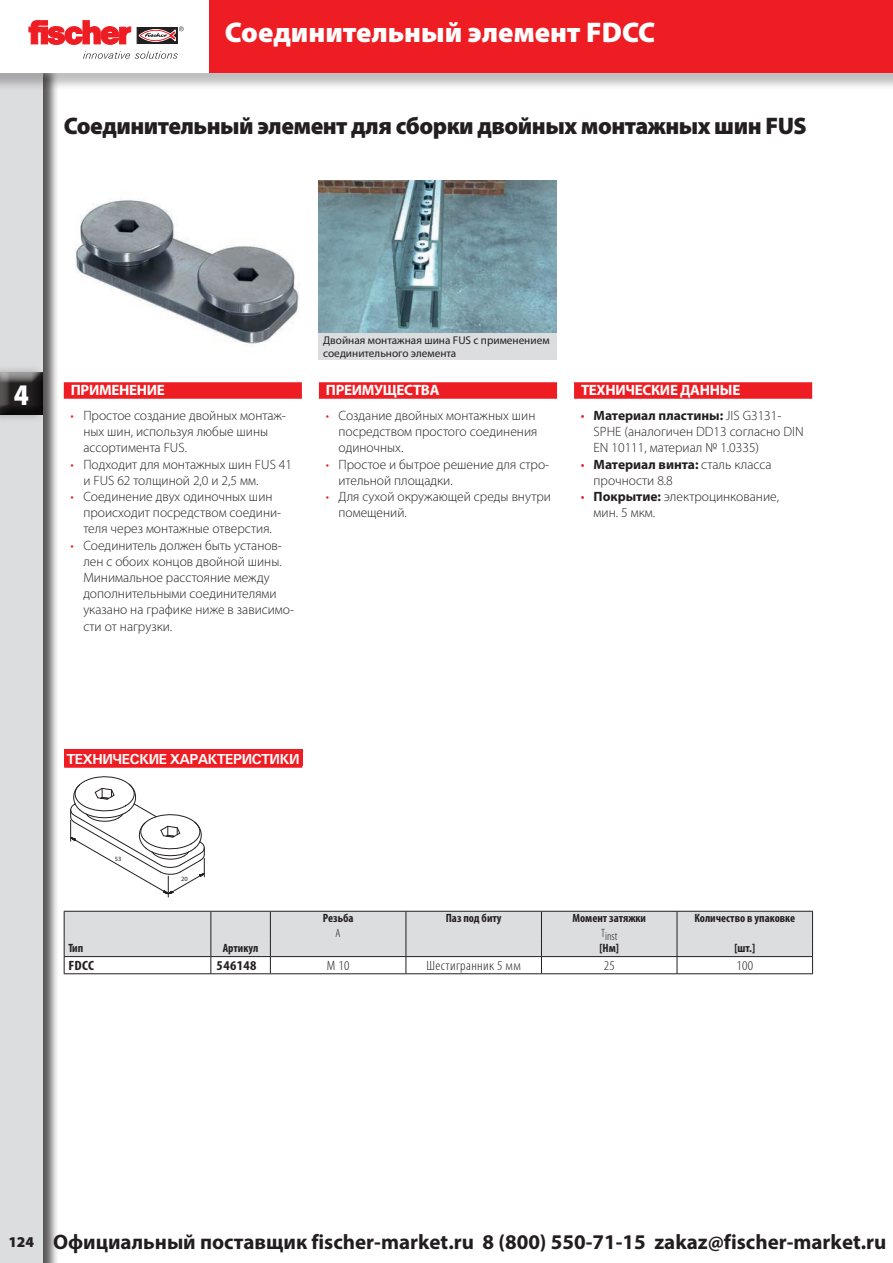
<style>
.page{position:relative;width:893px;height:1263px;background:#fff}
.page>*{position:absolute;margin:0;border:0;box-sizing:border-box;transform-origin:0 0}
.t1{font:900 30px "Myriad Pro";color:#fff;scale:.88 1}
.CB_AF_Head1{font:900 28.5px "Myriad Pro";color:#fff}
.CB_AF_Head9{font:900 24px "Myriad Pro";letter-spacing:-.02em;color:#231f20}
.t2{font:700 21px "Myriad Pro";color:#221e1f}
.CB_AF_FIX_H2_BG_RED{font:700 15px "Myriad Pro";letter-spacing:-.02em;color:#fff}
.ТЕХНИЧЕСКИЕ_ХАРАКТЕР{font:700 15px "Fi We";letter-spacing:-.02em;color:#fff}
.t3{font:900 15px "Myriad Pro";color:#231f20}
.t4{font:300 13.5px/16.2px "Myriad Pro";color:#231f20}
.CB_AF_TAB-GS-02{font:300 condensed 13.5px "Myriad Pro";letter-spacing:.025em;color:#231f20;scale:1.1 1}
.CB_AF_TAB-GS-01-ARTN{font:700 condensed 13.5px "Myriad Pro";letter-spacing:.025em;color:#231f20;scale:1.1 1}
.CB_AF_TAB-GS-01{font:700 condensed 13.5px "Myriad Pro";color:#231f20;scale:1.1 1}
.CB_AF_Head6_fett_zen{font:700 condensed 12px "Myriad Pro";color:#231f20}
.CB_AF_Head6{font:300 condensed 12px "Myriad Pro";color:#231f20}
.CB_AF_Head6-2{font:700 condensed 12px "Myriad Pro";color:#231f20}
.CB_AF_Head6_fett_lin{font:700 condensed 12px "Myriad Pro";color:#231f20}
.CB_AF_Head6_fett_zen-2{font:300 condensed 12px "Myriad Pro";color:#231f20}
.t5{font:11.25px/13.5px "Myriad Pro";color:#231f20}
.t6{font:6.45px "Myriad Pro";color:#231f20}
.s1{color:#ee1d23}
.s2{font-weight:400;color:#ee1d23}
.s3{font-weight:700}
</style>
<div class="page">
<div style="left:0;top:64px;width:59px;height:1199px;background:#231f20;opacity:.75"></div>
<div style="left:0;top:72px;width:43px;height:1191px;background:#dcdddf"></div>
<div style="left:0;top:364px;width:46px;height:59px;background:#231f20;opacity:.3"></div>
<div style="left:0;top:362px;width:51px;height:54px;background:#fff;opacity:.75"></div>
<div style="left:0;top:365px;width:53px;height:51px;background:#231f20;opacity:.75"></div>
<img style="left:319px;top:180px;width:238px;height:153px">
<img style="left:75px;top:200px;width:225px;height:144px">
<div style="left:0;top:0;width:893px;height:91px;background:#231f20;opacity:.29"></div>
<div style="left:0;top:0;width:893px;height:72px;background:#ee1d23"></div>
<div style="left:0;top:0;width:208px;height:72px;background:#fff"></div>
<svg style="left:137px;top:27px;width:41px;height:17px"></svg>
<svg style="left:29px;top:21px;width:102px;height:24px"></svg>
<svg style="left:139px;top:26px;width:45px;height:15px"></svg>
<svg style="left:83px;top:51px;width:95px;height:8px"></svg>
<div style="left:319px;top:333px;width:238px;height:27px;background:#dcdddf"></div>
<svg style="left:64px;top:911px;width:749px;height:63px"></svg>
<hr style="left:270px;top:956px;width:136px;height:1px;background:#231f20">
<hr style="left:406px;top:956px;width:135px;height:1px;background:#231f20">
<hr style="left:541px;top:956px;width:136px;height:1px;background:#231f20">
<hr style="left:677px;top:956px;width:136px;height:1px;background:#231f20">
<hr style="left:64px;top:956px;width:147px;height:1px;background:#231f20">
<div style="left:64px;top:749px;width:238px;height:17px;background:#ee1d23"></div>
<div style="left:64px;top:751px;width:238px;height:17px;background:#ee1d23"></div>
<svg style="left:70px;top:776px;width:135px;height:121px"></svg>
<div style="left:319px;top:382px;width:238px;height:17px;background:#ee1d23"></div>
<div style="left:574px;top:382px;width:238px;height:17px;background:#ee1d23"></div>
<div style="left:64px;top:382px;width:238px;height:17px;background:#ee1d23"></div>
<p class="CB_AF_Head1" style="left:225px;top:13px;width:432px">Соединительный элемент FDCC</p>
<p class="CB_AF_Head9" style="left:64px;top:110px;width:744px">Соединительный элемент для сборки двойных монтажных шин FUS</p>
<h1 class="t1" style="left:14px;top:374px;width:19px">4</h1>
<p class="CB_AF_FIX_H2_BG_RED" style="left:71px;top:380px;width:96px">ПРИМЕНЕНИЕ</p>
<p class="t4" style="left:83px;top:407px;width:204px;text-indent:-13px"><span class="s1">•</span> Простое создание двойных монтаж&shy;ных шин, используя любые шины ассортимента FUS.</p>
<p class="t4" style="left:83px;top:456px;width:210px;text-indent:-13px"><span class="s1">•</span> Подходит для монтажных шин FUS 41 и FUS 62 толщиной 2,0 и 2,5 мм.</p>
<p class="t4" style="left:83px;top:488px;width:199px;text-indent:-13px"><span class="s1">•</span> Соединение двух одиночных шин происходит посредством соедини&shy;теля через монтажные отверстия.</p>
<p class="t4" style="left:83px;top:537px;width:212px;text-indent:-13px"><span class="s1">•</span> Соединитель должен быть установ&shy;лен с обоих концов двойной шины.<br>Минимальное расстояние между дополнительными соединителями указано на графике ниже в зависимо&shy;сти от нагрузки.</p>
<p class="t5" style="left:323px;top:333px;width:228px">Двойная монтажная шина FUS с применением соединительного элемента</p>
<p class="CB_AF_FIX_H2_BG_RED" style="left:326px;top:380px;width:115px">ПРЕИМУЩЕСТВА</p>
<p class="t4" style="left:338px;top:407px;width:200px;text-indent:-13px"><span class="s1">•</span> Создание двойных монтажных шин посредством простого соединения одиночных.</p>
<p class="t4" style="left:338px;top:456px;width:212px;text-indent:-13px"><span class="s1">•</span> Простое и бытрое решение для стро&shy;ительной площадки.</p>
<p class="t4" style="left:338px;top:488px;width:214px;text-indent:-13px"><span class="s1">•</span> Для сухой окружающей среды внутри помещений.</p>
<p class="CB_AF_FIX_H2_BG_RED" style="left:581px;top:380px;width:161px">ТЕХНИЧЕСКИЕ ДАННЫЕ</p>
<p class="t4" style="left:594px;top:407px;width:212px;text-indent:-13px"><span class="s2">•</span> <span class="s3">Материал пластины:</span> JIS G3131-<br>SPHE (аналогичен DD13 согласно DIN<br>EN 10111, материал № 1.0335)</p>
<p class="t4" style="left:594px;top:456px;width:179px;text-indent:-13px"><span class="s2">•</span> <span class="s3">Материал винта:</span> сталь класса прочности 8.8</p>
<p class="t4" style="left:594px;top:488px;width:187px;text-indent:-13px"><span class="s2">•</span> <span class="s3">Покрытие:</span> электроцинкование, мин. 5 мкм.</p>
<p class="ТЕХНИЧЕСКИЕ_ХАРАКТЕР" style="left:67px;top:751px;width:234px">ТЕХНИЧЕСКИЕ ХАРАКТЕРИСТИКИ</p>
<p class="t6" style="left:115px;top:855px;width:8px">53</p>
<p class="t6" style="left:181px;top:875px;width:8px">20</p>
<p class="CB_AF_Head6_fett_zen" style="left:323px;top:911px;width:32px">Резьба</p>
<p class="CB_AF_Head6_fett_zen-2" style="left:336px;top:926px;width:7px">А</p>
<p class="CB_AF_Head6_fett_zen" style="left:446px;top:911px;width:57px">Паз под биту</p>
<p class="CB_AF_Head6_fett_zen" style="left:572px;top:911px;width:75px">Момент затяжки</p>
<p class="CB_AF_Head6" style="left:601px;top:929px;width:18px">Tinst</p>
<p class="CB_AF_Head6_fett_zen" style="left:694px;top:911px;width:102px">Количество в упаковке</p>
<p class="CB_AF_Head6_fett_lin" style="left:68px;top:941px;width:16px">Тип</p>
<p class="CB_AF_Head6_fett_zen" style="left:223px;top:941px;width:37px">Артикул</p>
<p class="CB_AF_Head6-2" style="left:599px;top:941px;width:21px">[Нм]</p>
<p class="CB_AF_Head6_fett_zen" style="left:734px;top:941px;width:22px">[шт.]</p>
<p class="CB_AF_TAB-GS-01" style="left:68px;top:957px;width:25px">FDCC</p>
<p class="CB_AF_TAB-GS-01-ARTN" style="left:217px;top:957px;width:38px">546148</p>
<p class="CB_AF_TAB-GS-02" style="left:327px;top:958px;width:22px">M 10</p>
<p class="CB_AF_TAB-GS-02" style="left:426px;top:958px;width:87px">Шестигранник 5 мм</p>
<p class="CB_AF_TAB-GS-02" style="left:604px;top:958px;width:12px">25</p>
<p class="CB_AF_TAB-GS-02" style="left:736px;top:958px;width:17px">100</p>
<p class="t3" style="left:8px;top:1232px;width:27px">124</p>
<h3 class="t2" style="left:53px;top:1228px;width:835px">Официальный поставщик fischer-market.ru 8 (800) 550-71-15 zakaz@fischer-market.ru</h3>
</div>
